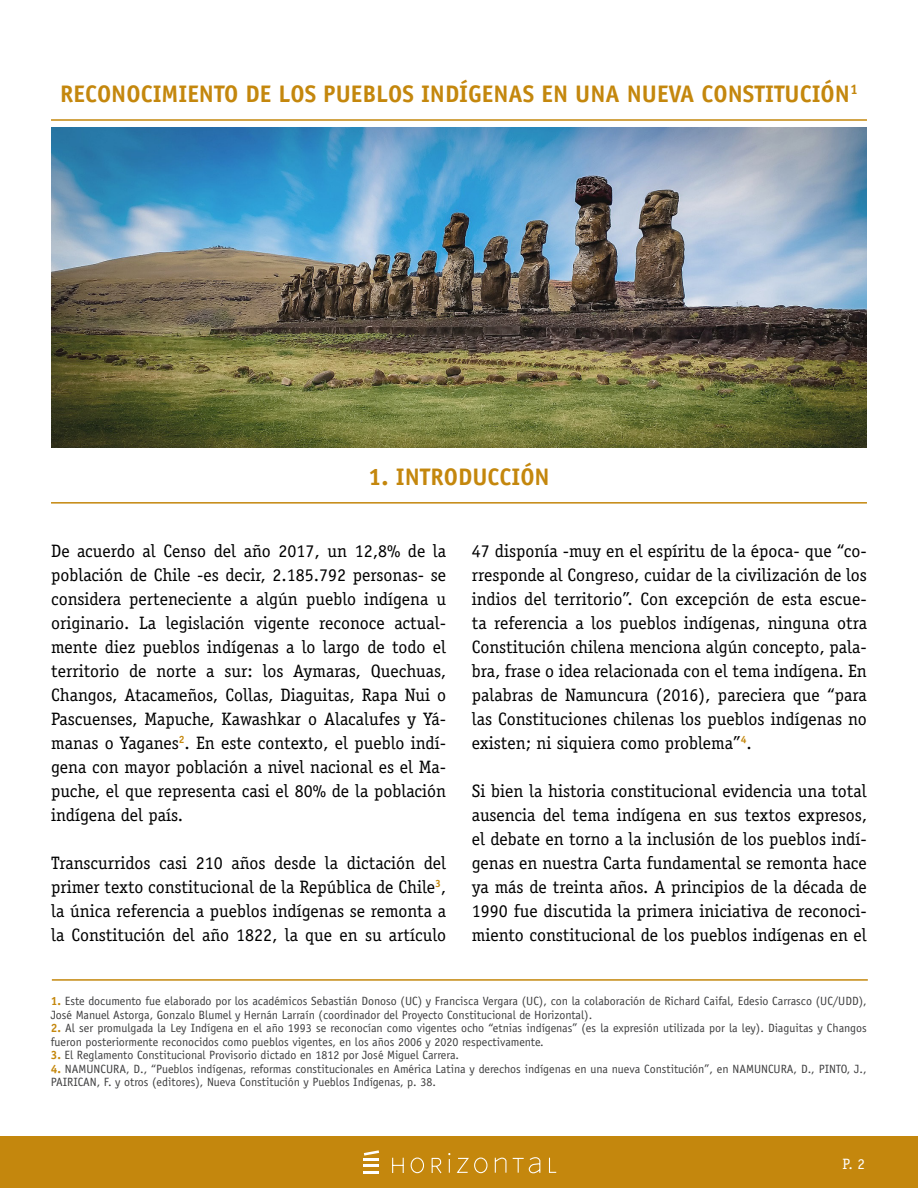
<style>
.page{position:relative;width:918px;height:1188px;background:#fff}
.page>*{position:absolute;margin:0;border:0;box-sizing:border-box;transform-origin:0 0}
.titulo_capitulo{font:700 24px "Officina Sans Std";color:#c4870d}
.t1{font:18px/24px "Officina Serif Std";color:#000;text-align:justify}
.t2{font:15px "Officina Serif Std";color:#fff}
.t3{font:12px/13.5px "Officina Sans Std";color:#3e3e3f}
.s1{font-weight:700;color:#c4870d}
</style>
<div class="page">
<div style="left:0;top:1136px;width:918px;height:52px;background:#c4870d"></div>
<svg style="left:364px;top:1150px;width:15px;height:10px"></svg>
<hr style="left:364px;top:1164px;width:15px;height:3px;background:#fff">
<hr style="left:364px;top:1171px;width:15px;height:3px;background:#fff">
<svg style="left:392px;top:1153px;width:165px;height:21px"></svg>
<hr style="left:51px;top:119px;width:816px;height:2px;background:#c4870d">
<hr style="left:51px;top:502px;width:816px;height:2px;background:#c4870d">
<hr style="left:52px;top:979px;width:816px;height:2px;background:#c4870d">
<img style="left:51px;top:127px;width:816px;height:321px">
<p class="titulo_capitulo" style="left:60px;top:79px;width:799px">RECONOCIMIENTO DE LOS PUEBLOS INDÍGENAS EN UNA NUEVA CONSTITUCIÓN<sup>1</sup></p>
<p class="titulo_capitulo" style="left:368px;top:462px;width:183px">1. INTRODUCCIÓN</p>
<p class="t1" style="left:51px;top:539px;width:397px">De acuerdo al Censo del año 2017, un 12,8% de la población de Chile -es decir, 2.185.792 personas- se considera perteneciente a algún pueblo indígena u originario. La legislación vigente reconoce actual&shy;mente diez pueblos indígenas a lo largo de todo el territorio de norte a sur: los Aymaras, Quechuas, Changos, Atacameños, Collas, Diaguitas, Rapa Nui o Pascuenses, Mapuche, Kawashkar o Alacalufes y Yá&shy;manas o Yaganes<sup>2</sup>. En este contexto, el pueblo indí&shy;gena con mayor población a nivel nacional es el Ma&shy;puche, el que representa casi el 80% de la población indígena del país.</p>
<p class="t1" style="left:51px;top:851px;width:397px">Transcurridos casi 210 años desde la dictación del primer texto constitucional de la República de Chile<sup>3</sup>, la única referencia a pueblos indígenas se remonta a la Constitución del año 1822, la que en su artículo</p>
<p class="t1" style="left:472px;top:539px;width:397px">47 disponía -muy en el espíritu de la época- que “co&shy;rresponde al Congreso, cuidar de la civilización de los indios del territorio”. Con excepción de esta escue&shy;ta referencia a los pueblos indígenas, ninguna otra Constitución chilena menciona algún concepto, pala&shy;bra, frase o idea relacionada con el tema indígena. En palabras de Namuncura (2016), pareciera que “para las Constituciones chilenas los pueblos indígenas no existen; ni siquiera como problema”<sup>4</sup>.</p>
<p class="t1" style="left:472px;top:779px;width:397px">Si bien la historia constitucional evidencia una total ausencia del tema indígena en sus textos expresos, el debate en torno a la inclusión de los pueblos indí&shy;genas en nuestra Carta fundamental se remonta hace ya más de treinta años. A principios de la década de 1990 fue discutida la primera iniciativa de reconoci&shy;miento constitucional de los pueblos indígenas en el</p>
<p class="t3" style="left:51px;top:994px;width:817px"><span class="s1">1.</span> Este documento fue elaborado por los académicos Sebastián Donoso (UC) y Francisca Vergara (UC), con la colaboración de Richard Caifal, Edesio Carrasco (UC/UDD),<br>José Manuel Astorga, Gonzalo Blumel y Hernán Larraín (coordinador del Proyecto Constitucional de Horizontal).</p>
<p class="t3" style="left:51px;top:1021px;width:817px"><span class="s1">2.</span> Al ser promulgada la Ley Indígena en el año 1993 se reconocían como vigentes ocho “etnias indígenas” (es la expresión utilizada por la ley). Diaguitas y Changos fueron posteriormente reconocidos como pueblos vigentes, en los años 2006 y 2020 respectivamente.</p>
<p class="t3" style="left:51px;top:1048px;width:410px"><span class="s1">3.</span> El Reglamento Constitucional Provisorio dictado en 1812 por José Miguel Carrera.</p>
<p class="t3" style="left:51px;top:1062px;width:817px"><span class="s1">4.</span> NAMUNCURA, D., “Pueblos indígenas, reformas constitucionales en América Latina y derechos indígenas en una nueva Constitución”, en NAMUNCURA, D., PINTO, J.,<br>PAIRICAN, F. y otros (editores), Nueva Constitución y Pueblos Indígenas, p. 38.</p>
<p class="t2" style="left:842px;top:1155px;width:24px">P. 2</p>
</div>
